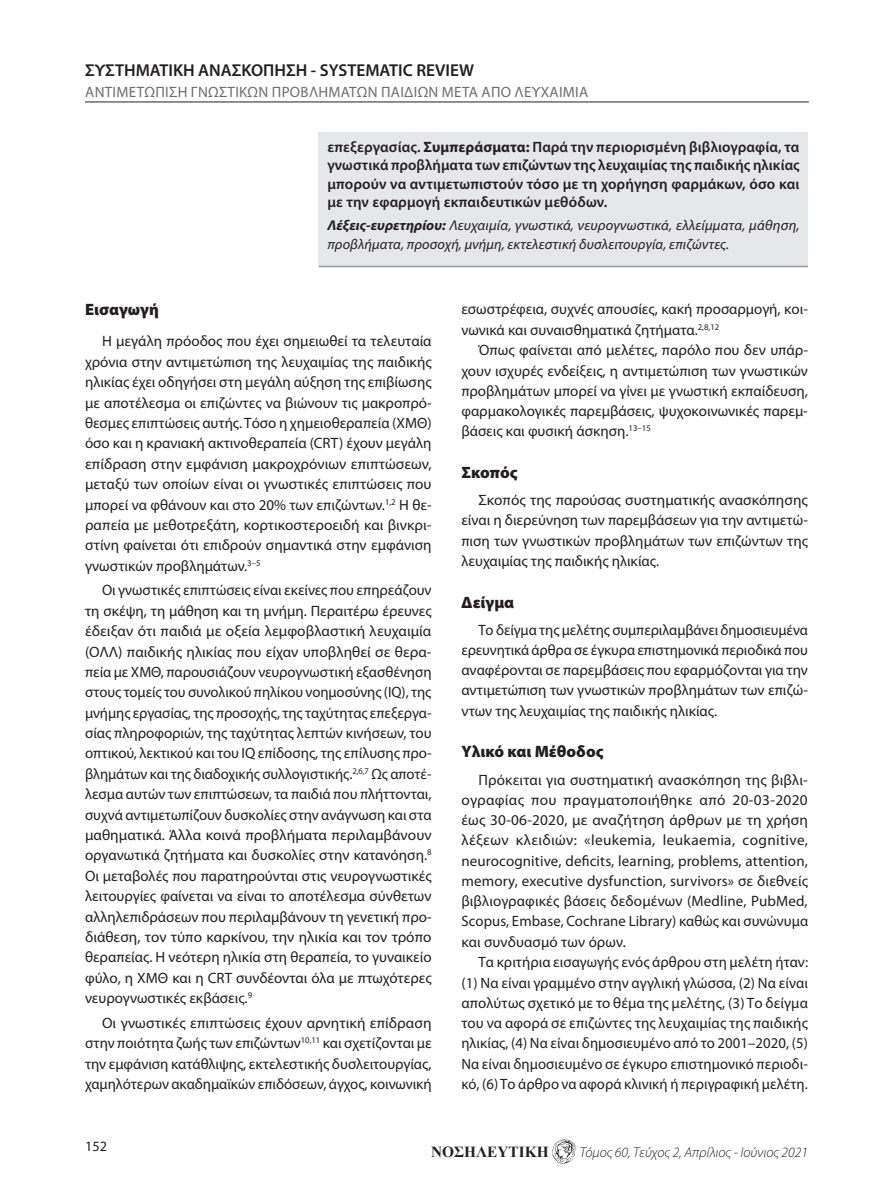
<style>
.page{position:relative;width:893px;height:1191px;background:#fff}
.page>*{position:absolute;margin:0;border:0;box-sizing:border-box;transform-origin:0 0}
.t1{font:600 17.25px "Myriad Pro";color:#231f20}
.t2{font:900 16.5px "Myriad Pro";color:#231f20}
.t3{font:700 15.3px "Times New Roman";color:#231f20}
.t4{font:15px/20.4px "Myriad Pro";color:#231f20;text-align:justify}
.t5{font:600 15px/18.6px "Myriad Pro";letter-spacing:.01em;color:#231f20;text-align:justify}
.t6{font:15px "Myriad Pro";letter-spacing:.02em;color:#6c6d70}
.t7{font:italic 14.25px/18.6px "Myriad Pro";letter-spacing:.015em;color:#231f20}
.t8{font:italic 300 14.25px "Myriad Pro";color:#231f20}
.t9{font:14.25px "Myriad Pro";color:#231f20}
.s1{font-weight:700}
</style>
<div class="page">
<hr style="left:85px;top:102px;width:724px;height:1px;background:#231f20">
<img style="left:553px;top:1140px;width:23px;height:23px">
<div style="left:319px;top:132px;width:489px;height:134px;background:#e6e7e9"></div>
<hr style="left:319px;top:266px;width:489px;height:1px;background:#939598">
<p class="t1" style="left:85px;top:60px;width:391px">ΣΥΣΤΗΜΑΤΙΚΗ ΑΝΑΣΚΟΠΗΣΗ - SYSTEMATIC REVIEW</p>
<p class="t6" style="left:85px;top:83px;width:505px">ΑΝΤΙΜΕΤΏΠΙΣΗ ΓΝΩΣΤΙΚΏΝ ΠΡΟΒΛΗΜΆΤΩΝ ΠΑΙΔΙΏΝ ΜΕΤΆ ΑΠΌ ΛΕΥΧΑΙΜΊΑ</p>
<p class="t5" style="left:327px;top:137px;width:474px">επεξεργασίας. <span class="s1">Συμπεράσματα:</span> Παρά την περιορισμένη βιβλιογραφία, τα γνωστικά προβλήματα των επιζώντων της λευχαιμίας της παιδικής ηλικίας μπορούν να αντιμετωπιστούν τόσο με τη χορήγηση φαρμάκων, όσο και με την εφαρμογή εκπαιδευτικών μεθόδων.</p>
<p class="t7" style="left:327px;top:216px;width:474px"><span class="s1">Λέξεις-ευρετηρίου:</span> Λευχαιμία, γνωστικά, νευρογνωστικά, ελλείμματα, μάθηση, προβλήματα, προσοχή, μνήμη, εκτελεστική δυσλειτουργία, επιζώντες.</p>
<p class="t2" style="left:85px;top:299px;width:75px">Εισαγωγή</p>
<p class="t4" style="left:85px;top:331px;width:348px;text-indent:17px">Η μεγάλη πρόοδος που έχει σημειωθεί τα τελευταία χρόνια στην αντιμετώπιση της λευχαιμίας της παιδικής ηλικίας έχει οδηγήσει στη μεγάλη αύξηση της επιβίωσης με αποτέλεσμα οι επιζώντες να βιώνουν τις μακροπρό&shy;θεσμες επιπτώσεις αυτής. Τόσο η χημειοθεραπεία (ΧΜΘ) όσο και η κρανιακή ακτινοθεραπεία (CRT) έχουν μεγάλη επίδραση στην εμφάνιση μακροχρόνιων επιπτώσεων, μεταξύ των οποίων είναι οι γνωστικές επιπτώσεις που μπορεί να φθάνουν και στο 20% των επιζώντων.<sup>1,2</sup> Η θε&shy;ραπεία με μεθοτρεξάτη, κορτικοστεροειδή και βινκρι&shy;στίνη φαίνεται ότι επιδρούν σημαντικά στην εμφάνιση γνωστικών προβλημάτων.<sup>3–5</sup></p>
<p class="t4" style="left:85px;top:580px;width:348px;text-indent:17px">Οι γνωστικές επιπτώσεις είναι εκείνες που επηρεάζουν τη σκέψη, τη μάθηση και τη μνήμη. Περαιτέρω έρευνες έδειξαν ότι παιδιά με οξεία λεμφοβλαστική λευχαιμία (ΟΛΛ) παιδικής ηλικίας που είχαν υποβληθεί σε θερα&shy;πεία με ΧΜΘ, παρουσιάζουν νευρογνωστική εξασθένηση στους τομείς του συνολικού πηλίκου νοημοσύνης (IQ), της μνήμης εργασίας, της προσοχής, της ταχύτητας επεξεργα&shy;σίας πληροφοριών, της ταχύτητας λεπτών κινήσεων, του οπτικού, λεκτικού και του IQ επίδοσης, της επίλυσης προ&shy;βλημάτων και της διαδοχικής συλλογιστικής.<sup>2,6,7</sup> Ως αποτέ&shy;λεσμα αυτών των επιπτώσεων, τα παιδιά που πλήττονται, συχνά αντιμετωπίζουν δυσκολίες στην ανάγνωση και στα μαθηματικά. Άλλα κοινά προβλήματα περιλαμβάνουν οργανωτικά ζητήματα και δυσκολίες στην κατανόηση.<sup>8<br></sup>Οι μεταβολές που παρατηρούνται στις νευρογνωστικές λειτουργίες φαίνεται να είναι το αποτέλεσμα σύνθετων αλληλεπιδράσεων που περιλαμβάνουν τη γενετική προ&shy;διάθεση, τον τύπο καρκίνου, την ηλικία και τον τρόπο θεραπείας. Η νεότερη ηλικία στη θεραπεία, το γυναικείο φύλο, η ΧΜΘ και η CRT συνδέονται όλα με πτωχότερες νευρογνωστικές εκβάσεις.<sup>9</sup></p>
<p class="t4" style="left:85px;top:1012px;width:348px;text-indent:17px">Οι γνωστικές επιπτώσεις έχουν αρνητική επίδραση στην ποιότητα ζωής των επιζώντων<sup>10,11</sup> και σχετίζονται με την εμφάνιση κατάθλιψης, εκτελεστικής δυσλειτουργίας, χαμηλότερων ακαδημαϊκών επιδόσεων, άγχος, κοινωνική</p>
<p class="t4" style="left:461px;top:299px;width:348px">εσωστρέφεια, συχνές απουσίες, κακή προσαρμογή, κοι&shy;νωνικά και συναισθηματικά ζητήματα.<sup>2,8,12</sup></p>
<p class="t4" style="left:461px;top:340px;width:348px;text-indent:17px">Όπως φαίνεται από μελέτες, παρόλο που δεν υπάρ&shy;χουν ισχυρές ενδείξεις, η αντιμετώπιση των γνωστικών προβλημάτων μπορεί να γίνει με γνωστική εκπαίδευση, φαρμακολογικές παρεμβάσεις, ψυχοκοινωνικές παρεμ&shy;βάσεις και φυσική άσκηση.<sup>13–15</sup></p>
<p class="t2" style="left:461px;top:461px;width:58px">Σκοπός</p>
<p class="t4" style="left:461px;top:490px;width:348px;text-indent:17px">Σκοπός της παρούσας συστηματικής ανασκόπησης είναι η διερεύνηση των παρεμβάσεων για την αντιμετώ&shy;πιση των γνωστικών προβλημάτων των επιζώντων της λευχαιμίας της παιδικής ηλικίας.</p>
<p class="t2" style="left:461px;top:591px;width:54px">Δείγμα</p>
<p class="t4" style="left:461px;top:619px;width:348px;text-indent:17px">Το δείγμα της μελέτης συμπεριλαμβάνει δημοσιευμένα ερευνητικά άρθρα σε έγκυρα επιστημονικά περιοδικά που αναφέρονται σε παρεμβάσεις που εφαρμόζονται για την αντιμετώπιση των γνωστικών προβλημάτων των επιζώ&shy;ντων της λευχαιμίας της παιδικής ηλικίας.</p>
<p class="t2" style="left:461px;top:740px;width:144px">Yλικό και Μέθοδος</p>
<p class="t4" style="left:461px;top:769px;width:348px;text-indent:17px">Πρόκειται για συστηματική ανασκόπηση της βιβλι&shy;ογραφίας που πραγματοποιήθηκε από 20-03-2020 έως 30-06-2020, με αναζήτηση άρθρων με τη χρήση λέξεων κλειδιών: «leukemia, leukaemia, cognitive, neurocognitive, deficits, learning, problems, attention, memory, executive dysfunction, survivors» σε διεθνείς βιβλιογραφικές βάσεις δεδομένων (Medline, PubMed, Scopus, Embase, Cochrane Library) καθώς και συνώνυμα και συνδυασμό των όρων.</p>
<p class="t4" style="left:461px;top:952px;width:348px;text-indent:17px">Τα κριτήρια εισαγωγής ενός άρθρου στη μελέτη ήταν: (1) Να είναι γραμμένο στην αγγλική γλώσσα, (2) Να είναι απολύτως σχετικό με το θέμα της μελέτης, (3) Το δείγμα του να αφορά σε επιζώντες της λευχαιμίας της παιδικής ηλικίας, (4) Να είναι δημοσιευμένο από το 2001–2020, (5)<br>Να είναι δημοσιευμένο σε έγκυρο επιστημονικό περιοδι&shy;κό, (6) Το άρθρο να αφορά κλινική ή περιγραφική μελέτη.</p>
<p class="t9" style="left:85px;top:1137px;width:23px">152</p>
<p class="t3" style="left:431px;top:1141px;width:119px">ΝΟΣΗΛΕΥΤΙΚΗ</p>
<p class="t8" style="left:580px;top:1144px;width:230px">Τόμος 60, Τεύχος 2, Απρίλιος - Ιούνιος 2021</p>
</div>
